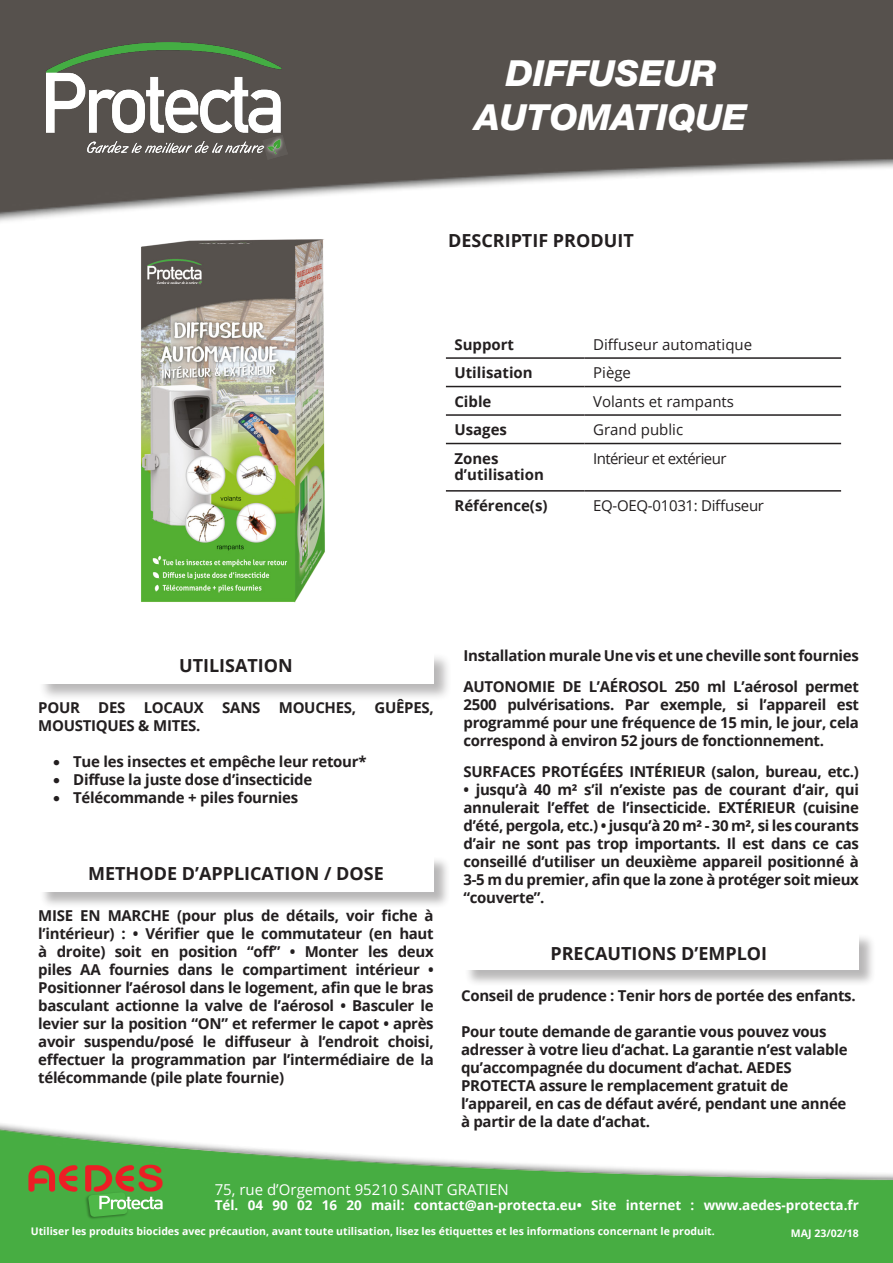
<style>
.page{position:relative;width:893px;height:1263px;background:#fff}
.page>*{position:absolute;margin:0;border:0;box-sizing:border-box;transform-origin:0 0}
.t1{font:italic 800 36px "Helvetica Neue LT Std";color:#fff}
.t2{font:35.85px "Arial Rounded MT Bold";color:#ec1e25;scale:1.18 1}
.t3{font:700 18px "Open Sans";color:#231f20}
.t4{font:700 15px/18px "Open Sans";letter-spacing:-.02em;color:#231f20;text-align:justify}
.t5{font:15px "Open Sans";color:#231f20}
.t6{font:700 15px "Open Sans";color:#231f20}
.t7{font:15px "Open Sans";color:#fff}
.t8{font:15px "Open Sans";letter-spacing:-.02em;color:#231f20}
.t9{font:15px "Open Sans";letter-spacing:-.04em;color:#231f20}
.t10{font:700 13.5px "Open Sans";color:#fff}
.t11{font:700 10.5px "Open Sans";color:#fff}
</style>
<div class="page">
<img style="left:0;top:0;width:893px;height:222px">
<img style="left:0;top:1123px;width:893px;height:140px">
<hr style="left:446px;top:490px;width:139px;height:2px;background:#231f20">
<hr style="left:585px;top:490px;width:256px;height:2px;background:#231f20">
<hr style="left:446px;top:386px;width:139px;height:1px;background:#231f20">
<hr style="left:585px;top:386px;width:256px;height:1px;background:#231f20">
<hr style="left:446px;top:414px;width:139px;height:2px;background:#231f20">
<hr style="left:585px;top:414px;width:256px;height:2px;background:#231f20">
<hr style="left:446px;top:443px;width:139px;height:1px;background:#231f20">
<hr style="left:585px;top:443px;width:256px;height:1px;background:#231f20">
<hr style="left:446px;top:357px;width:139px;height:2px;background:#231f20">
<hr style="left:585px;top:357px;width:256px;height:2px;background:#231f20">
<div style="left:38px;top:653px;width:414px;height:49px;background:#231f20;opacity:.32"></div>
<div style="left:38px;top:653px;width:396px;height:31px;background:#fff"></div>
<svg style="left:28px;top:1165px;width:50px;height:27px"></svg>
<img style="left:84px;top:1190px;width:46px;height:31px">
<svg style="left:85px;top:1165px;width:78px;height:52px;background:#739c4e"></svg>
<div style="left:39px;top:856px;width:412px;height:53px;background:#231f20;opacity:.32"></div>
<div style="left:38px;top:855px;width:396px;height:37px;background:#fff"></div>
<img style="left:47px;top:43px;width:241px;height:116px">
<div style="left:464px;top:933px;width:412px;height:54px;background:#231f20;opacity:.32"></div>
<div style="left:463px;top:932px;width:396px;height:38px;background:#fff"></div>
<img style="left:141px;top:239px;width:184px;height:364px">
<p class="t1" style="left:506px;top:52px;width:212px">DIFFUSEUR</p>
<p class="t1" style="left:475px;top:95px;width:274px">AUTOMATIQUE</p>
<p class="t3" style="left:448px;top:227px;width:187px">DESCRIPTIF PRODUIT</p>
<p class="t6" style="left:454px;top:333px;width:61px">Support</p>
<p class="t5" style="left:593px;top:334px;width:161px">Diffuseur automatique</p>
<p class="t6" style="left:454px;top:362px;width:80px">Utilisation</p>
<p class="t5" style="left:593px;top:362px;width:39px">Piège</p>
<p class="t4" style="left:454px;top:392px;width:39px">Cible</p>
<p class="t5" style="left:593px;top:391px;width:142px">Volants et rampants</p>
<p class="t4" style="left:454px;top:420px;width:54px">Usages</p>
<p class="t5" style="left:593px;top:419px;width:92px">Grand public</p>
<p class="t4" style="left:454px;top:449px;width:46px">Zones</p>
<p class="t6" style="left:454px;top:464px;width:91px">d’utilisation</p>
<p class="t9" style="left:593px;top:448px;width:135px">Intérieur et extérieur</p>
<p class="t6" style="left:454px;top:495px;width:95px">Référence(s)</p>
<p class="t8" style="left:593px;top:495px;width:172px">EQ-OEQ-01031: Diffuseur</p>
<p class="t3" style="left:179px;top:653px;width:115px">UTILISATION</p>
<p class="t4" style="left:38px;top:698px;width:397px">POUR DES LOCAUX SANS MOUCHES, GUÊPES,<br>MOUSTIQUES &amp; MITES.</p>
<p class="t4" style="left:53px;top:752px;width:315px">• Tue les insectes et empêche leur retour*</p>
<p class="t4" style="left:53px;top:770px;width:260px">• Diffuse la juste dose d’insecticide</p>
<p class="t4" style="left:53px;top:788px;width:246px">• Télécommande + piles fournies</p>
<p class="t3" style="left:88px;top:860px;width:297px">METHODE D’APPLICATION / DOSE</p>
<p class="t4" style="left:38px;top:906px;width:397px">MISE EN MARCHE (pour plus de détails, voir fiche à l’intérieur) : • Vérifier que le commutateur (en haut à droite) soit en position “off” • Monter les deux piles AA fournies dans le compartiment intérieur • Positionner l’aérosol dans le logement, afin que le bras basculant actionne la valve de l’aérosol • Basculer le levier sur la position “ON” et refermer le capot • après avoir suspendu/posé le diffuseur à l’endroit choisi, effectuer la programmation par l’intermédiaire de la télécommande (pile plate fournie)</p>
<p class="t4" style="left:463px;top:646px;width:397px">Installation murale Une vis et une cheville sont fournies</p>
<p class="t4" style="left:463px;top:677px;width:397px">AUTONOMIE DE L’AÉROSOL 250 ml L’aérosol permet 2500 pulvérisations. Par exemple, si l’appareil est programmé pour une fréquence de 15 min, le jour, cela correspond à environ 52 jours de fonctionnement.</p>
<p class="t4" style="left:463px;top:762px;width:397px">SURFACES PROTÉGÉES INTÉRIEUR (salon, bureau, etc.)</p>
<p class="t4" style="left:463px;top:780px;width:397px">• jusqu’à 40 m² s’il n’existe pas de courant d’air, qui annulerait l’effet de l’insecticide. EXTÉRIEUR (cuisine d’été, pergola, etc.) • jusqu’à 20 m² - 30 m², si les courants d’air ne sont pas trop importants. Il est dans ce cas conseillé d’utiliser un deuxième appareil positionné à 3-5 m du premier, afin que la zone à protéger soit mieux “couverte”.</p>
<p class="t3" style="left:550px;top:940px;width:218px">PRECAUTIONS D’EMPLOI</p>
<p class="t4" style="left:461px;top:986px;width:396px">Conseil de prudence : Tenir hors de portée des enfants.</p>
<p class="t4" style="left:461px;top:1022px;width:388px;text-align:left">Pour toute demande de garantie vous pouvez vous adresser à votre lieu d’achat. La garantie n’est valable qu’accompagnée du document d’achat. AEDES PROTECTA assure le remplacement gratuit de l’appareil, en cas de défaut avéré, pendant une année à partir de la date d’achat.</p>
<p class="t2" style="left:136px;top:1157px;width:25px">S</p>
<p class="t7" style="left:215px;top:1179px;width:296px">75, rue d’Orgemont 95210 SAINT GRATIEN</p>
<p class="t10" style="left:215px;top:1195px;width:646px">Tél. 04 90 02 16 20 mail: contact@an-protecta.eu• Site internet : www.aedes-protecta.fr</p>
<p class="t11" style="left:31px;top:1224px;width:685px">Utiliser les produits biocides avec précaution, avant toute utilisation, lisez les étiquettes et les informations concernant le produit.</p>
<p class="t11" style="left:791px;top:1226px;width:69px">MAJ 23/02/18</p>
</div>
